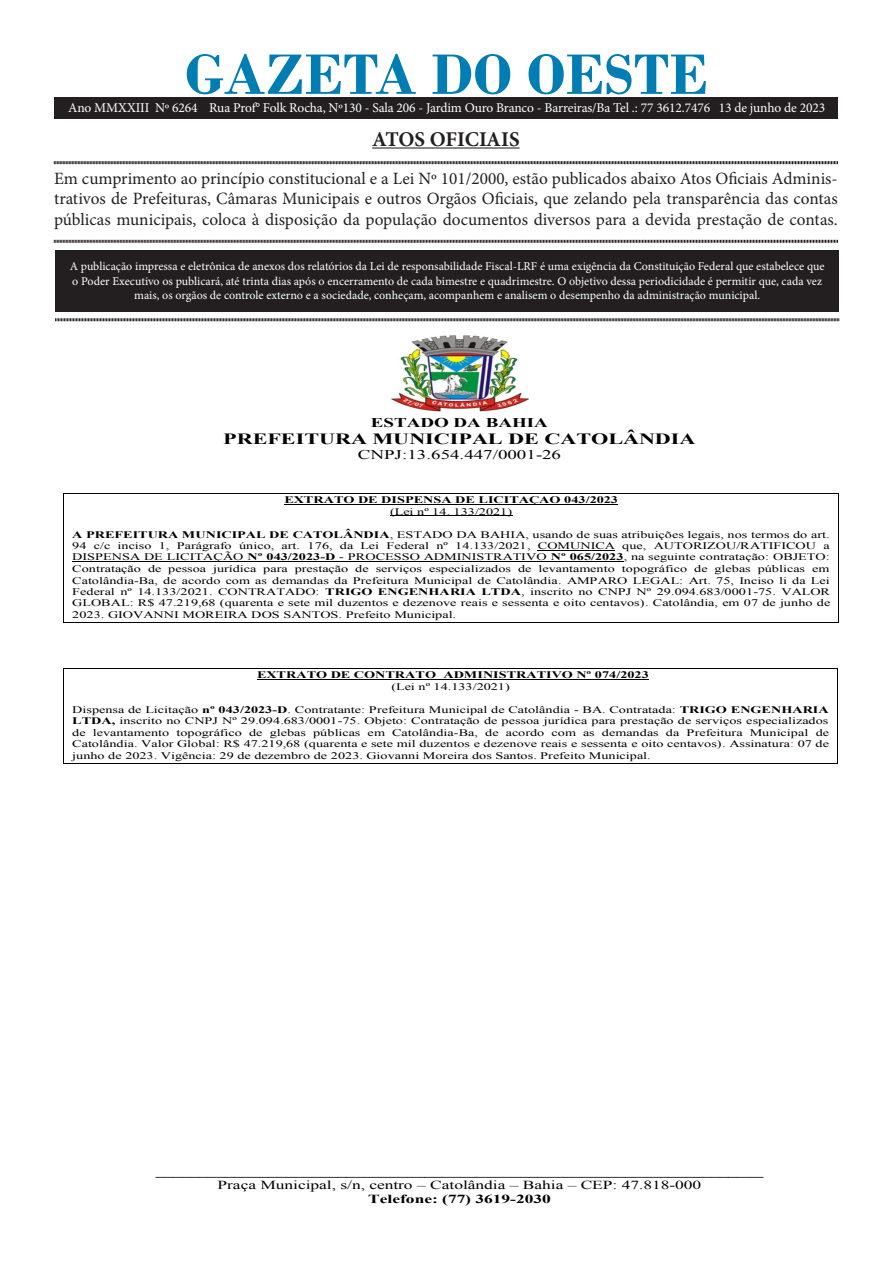
<style>
.page{position:relative;width:893px;height:1263px;background:#fff}
.page>*{position:absolute;margin:0;border:0;box-sizing:border-box;transform-origin:0 0}
.t1{font:700 60px "Bodoni";color:#007eb4}
.t2{font:700 21px "Minion Pro";letter-spacing:-.005em;color:#231f20}
.t3{font:17.25px/20.7px "Minion Pro";color:#231f20;text-align:justify}
.t4{font:700 15.6px "Times New Roman";letter-spacing:-.005em;color:#000;scale:1.42 1}
.t5{font:13.5px "Minion Pro";letter-spacing:-.01em;color:#fff}
.t6{font:13.35px "Times New Roman";color:#000;scale:1.42 1}
.t7{font:700 13.35px "Times New Roman";color:#000;scale:1.42 1}
.t8{font:700 12.3px/14px "Times New Roman";color:#000;text-align:center;scale:1.42 1}
.t9{font:12px/14.4px "Minion Pro";color:#fff;text-align:center}
.t10{font:10.05px/11.6px "Times New Roman";color:#000;text-align:justify;scale:1.42 1}
.t11{font:700 10.05px/11.2px "Times New Roman";color:#000;text-align:center;scale:1.42 1}
.s1{font-weight:400}
.s2{font-weight:700}
.s3{color:#f00}
</style>
<div class="page">
<div style="left:55px;top:250px;width:784px;height:61px;background:#231f20"></div>
<hr style="left:372px;top:147px;width:148px;height:2px;background:#231f20">
<svg style="left:54px;top:161px;width:784px;height:4px;background:#908e8e"></svg>
<svg style="left:54px;top:239px;width:784px;height:4px;background:#908e8e"></svg>
<svg style="left:55px;top:318px;width:784px;height:4px;background:#908e8e"></svg>
<div style="left:54px;top:98px;width:784px;height:20px;background:#231f20"></div>
<img style="left:391px;top:335px;width:137px;height:77px">
<hr style="left:284px;top:504px;width:334px;height:1px;background:#000">
<hr style="left:390px;top:516px;width:122px;height:1px;background:#000">
<hr style="left:538px;top:550px;width:77px;height:1px;background:#000">
<hr style="left:72px;top:561px;width:552px;height:1px;background:#000">
<hr style="left:64px;top:493px;width:774px;height:1px;background:#000">
<hr style="left:63px;top:494px;width:1px;height:128px;background:#000">
<hr style="left:64px;top:622px;width:774px;height:1px;background:#000">
<hr style="left:838px;top:494px;width:1px;height:128px;background:#000">
<hr style="left:257px;top:679px;width:392px;height:1px;background:#000">
<hr style="left:64px;top:668px;width:773px;height:1px;background:#000">
<hr style="left:63px;top:669px;width:1px;height:94px;background:#000">
<hr style="left:64px;top:763px;width:773px;height:1px;background:#000">
<hr style="left:837px;top:669px;width:1px;height:94px;background:#000">
<p class="t1" style="left:185px;top:39px;width:525px">GAZETA DO OESTE</p>
<p class="t2" style="left:372px;top:124px;width:149px">ATOS OFICIAIS</p>
<p class="t3" style="left:54px;top:168px;width:785px">Em cumprimento ao princípio constitucional e a Lei Nº 101/2000, estão publicados abaixo Atos Oficiais Adminis&shy;trativos de Prefeituras, Câmaras Municipais e outros Orgãos Oficiais, que zelando pela transparência das contas públicas municipais, coloca à disposição da população documentos diversos para a devida prestação de contas.</p>
<p class="t9" style="left:70px;top:259px;width:756px">A publicação impressa e eletrônica de anexos dos relatórios da Lei de responsabilidade Fiscal-LRF é uma exigência da Constituição Federal que estabelece que o Poder Executivo os publicará, até trinta dias após o encerramento de cada bimestre e quadrimestre. O objetivo dessa periodicidade é permitir que, cada vez mais, os orgãos de controle externo e a sociedade, conheçam, acompanhem e analisem o desempenho da administração municipal.</p>
<p class="t5" style="left:68px;top:98px;width:758px">Ano MMXXIII Nº 6264 Rua Prof° Folk Rocha, Nº130 - Sala 206 - Jardim Ouro Branco - Barreiras/Ba Tel .: 77 3612.7476 13 de junho de 2023</p>
<p class="t7" style="left:371px;top:413px;width:126px">ESTADO DA BAHIA</p>
<p class="t4" style="left:223px;top:428px;width:334px">PREFEITURA MUNICIPAL DE CATOLÂNDIA</p>
<p class="t6" style="left:358px;top:446px;width:145px">CNPJ:13.654.447/0001-26</p>
<p class="t11" style="left:284px;top:494px;width:236px">EXTRATO DE DISPENSA DE LICITAÇAO 043/2023 <span class="s1">(Lei nº 14. 133/2021)</span></p>
<p class="t10" style="left:72px;top:528px;width:535px"><span class="s2">A PREFEITURA MUNICIPAL DE CATOLÂNDIA</span>, ESTADO DA BAHIA, usando de suas atribuições legais, nos termos do art.<br>94 c/c inciso 1, Parágrafo único, art. 176, da Lei Federal nº 14.133/2021, COMUNICA que, AUTORIZOU/RATIFICOU a DISPENSA DE LICITAÇÃO <span class="s2">Nº 043/2023-D</span> - PROCESSO ADMINISTRATIVO <span class="s2">Nº 065/2023</span>, na seguinte contratação: OBJETO:<br>Contratação de pessoa jurídica para prestação de serviços especializados de levantamento topográfico de glebas públicas em Catolândia-Ba, de acordo com as demandas da Prefeitura Municipal de Catolândia. AMPARO LEGAL: Art. 75, Inciso li da Lei Federal nº 14.133/2021. CONTRATADO: <span class="s2">TRIGO ENGENHARIA LTDA</span>, inscrito no CNPJ Nº 29.094.683/0001-75. VALOR GLOBAL: R$ 47.219,68 (quarenta e sete mil duzentos e dezenove reais e sessenta e oito centavos). Catolândia, em 07 de junho de 2023. GIOVANNI MOREIRA DOS SANTOS. Prefeito Municipal.</p>
<p class="t11" style="left:257px;top:669px;width:277px">EXTRATO DE CONTRATO ADMINISTRATIVO Nº 074/2023 <span class="s1">(Lei nº 14.133/2021)</span></p>
<p class="t10" style="left:72px;top:703px;width:534px">Dispensa de Licitação <span class="s2">nº 043/2023-D</span>. Contratante: Prefeitura Municipal de Catolândia - BA. Contratada: <span class="s2">TRIGO ENGENHARIA LTDA,</span> inscrito no CNPJ Nº 29.094.683/0001-75. Objeto: Contratação de pessoa jurídica para prestação de serviços especializados de levantamento topográfico de glebas públicas em Catolândia-Ba, de acordo com as demandas da Prefeitura Municipal de Catolândia. Valor Global: R$ 47.219,68 (quarenta e sete mil duzentos e dezenove reais e sessenta e oito centavos). Assinatura<span class="s3">:</span> 07 de junho de 2023. Vigência: 29 de dezembro de 2023. Giovanni Moreira dos Santos. Prefeito Municipal.</p>
<p class="t8" style="left:156px;top:1163px;width:429px">______________________________________________________________________<br><span class="s1">Praça Municipal, s/n, centro – Catolândia – Bahia – CEP: 47.818-000<br></span>Telefone: (77) 3619-2030</p>
</div>
